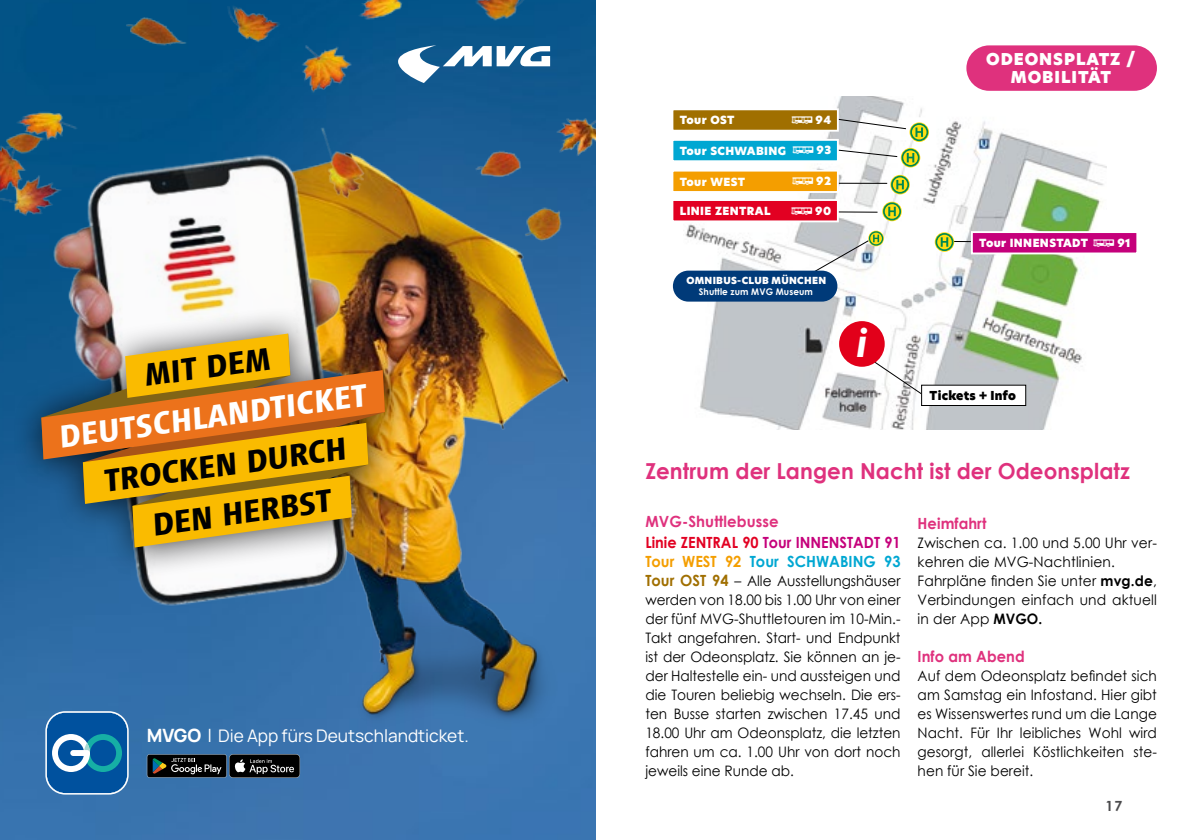
<style>
.page{position:relative;width:1191px;height:840px;background:#fff}
.page>*{position:absolute;margin:0;border:0;box-sizing:border-box;transform-origin:0 0}
.t1{font:italic 700 36.6px "New Hero";color:#fff}
.t2{font:700 32.8px/50px "Vialog LT Pro";color:#000;text-align:center}
.t3{font:700 32.8px "Vialog LT Pro";color:#fff}
.t4{font:700 22px "Century Gothic";letter-spacing:.005em;color:#df317d}
.t5{font:200 17.4px "Manrope";color:#fff}
.t6{font:16px/17.8px "New Hero Super";letter-spacing:.06em;color:#fff;text-align:center}
.t7{font:700 15.4px/21px "Century Gothic";letter-spacing:.005em;color:#df317d}
.t8{font:700 15.4px "Century Gothic";color:#00a7d2;scale:.95 1}
.t9{font:700 15.4px "Century Gothic";letter-spacing:.005em;color:#df317d;scale:.95 1}
.t10{font:14.4px/19px "Century Gothic";letter-spacing:.01em;color:#000;text-align:justify;scale:.95 1}
.t11{font:14.4px/19px "Century Gothic";letter-spacing:.01em;color:#000;scale:.96 1}
.t12{font:700 14px "Century Gothic";color:#4b4b4d}
.t13{font:12.2px "New Hero Super";letter-spacing:.02em;color:#000}
.t14{font:11px "New Hero Super";letter-spacing:.035em;color:#fff}
.t15{font:9.6px "New Hero Super";letter-spacing:.035em;color:#fff}
.t16{font:700 9.2px "Century Gothic";letter-spacing:.01em;color:#fff}
.s1{font-size:18.2px}
.s2{font-family:"Glyphyx One NF";font-size:13.8px}
.s3{color:#e20022}
.s4{color:#c5007b}
.s5{color:#f49e00}
.s6{font-weight:700;font-size:15.4px;color:#a06f00}
.s7{font-weight:700}
</style>
<div class="page">
<img style="left:683px;top:96px;width:423px;height:333px">
<hr style="left:948px;top:241px;width:47px;height:1px;background:#000">
<svg style="left:872px;top:360px;width:59px;height:40px"></svg>
<svg style="left:970px;top:230px;width:167px;height:25px"></svg>
<div style="left:673px;top:270px;width:164px;height:31px;background:#003a79;border-radius:15px"></div>
<svg style="left:868px;top:230px;width:16px;height:16px"></svg>
<svg style="left:809px;top:231px;width:74px;height:44px"></svg>
<svg style="left:934px;top:232px;width:20px;height:20px"></svg>
<svg style="left:935px;top:233px;width:18px;height:18px"></svg>
<div style="left:839px;top:321px;width:45px;height:45px;background:#e2001a;border-radius:50%"></div>
<div style="left:921px;top:385px;width:104px;height:20px;background:#fff"></div>
<svg style="left:673px;top:107px;width:255px;height:116px"></svg>
<div style="left:966px;top:45px;width:191px;height:46px;background:#df317d;border-radius:23px"></div>
<img style="left:0;top:0;width:595px;height:839px">
<img style="left:187px;top:172px;width:408px;height:600px">
<img style="left:4px;top:135px;width:419px;height:515px">
<div style="left:12px;top:305px;width:405px;height:273px;background:#000;opacity:.75"></div>
<svg style="left:41px;top:333px;width:344px;height:214px;background:#c18e2d"></svg>
<img style="left:433px;top:0;width:162px;height:33px">
<img style="left:409px;top:126px;width:144px;height:68px">
<img style="left:516px;top:105px;width:79px;height:67px">
<img style="left:524px;top:186px;width:47px;height:90px">
<img style="left:286px;top:44px;width:126px;height:91px">
<img style="left:314px;top:116px;width:62px;height:99px">
<img style="left:118px;top:7px;width:85px;height:38px">
<img style="left:158px;top:0;width:275px;height:44px">
<img style="left:0;top:83px;width:99px;height:281px">
<svg style="left:398px;top:45px;width:152px;height:38px"></svg>
<svg style="left:45px;top:710px;width:84px;height:84px;background:#2c75ae"></svg>
<svg style="left:147px;top:753px;width:153px;height:24px;background:#292e31"></svg>
<h2 class="t2" style="left:141px;top:351px;width:128px;rotate:-8deg">MIT DEM</h2>
<h2 class="t3" style="left:56px;top:419px;width:312px;rotate:-8deg">DEUTSCHLANDTICKET</h2>
<h2 class="t2" style="left:100px;top:456px;width:246px;rotate:-8deg">TROCKEN DURCH<br>DEN HERBST</h2>
<p class="t5" style="left:147px;top:723px;width:323px"><span class="s1">MVGO |</span> Die App fürs Deutschlandticket.</p>
<p class="t14" style="left:680px;top:112px;width:56px">Tour OST</p>
<p class="t14" style="left:791px;top:112px;width:41px"><span class="s2">)</span> 94</p>
<p class="t14" style="left:680px;top:143px;width:153px">Tour SCHWABING <span class="s2">)</span> 93</p>
<p class="t14" style="left:680px;top:174px;width:67px">Tour WEST</p>
<p class="t14" style="left:792px;top:174px;width:40px"><span class="s2">)</span> 92</p>
<p class="t14" style="left:680px;top:203px;width:92px">LINIE ZENTRAL</p>
<p class="t14" style="left:791px;top:203px;width:41px"><span class="s2">)</span> 90</p>
<p class="t15" style="left:686px;top:274px;width:141px">OMNIBUS-CLUB MÜNCHEN</p>
<p class="t16" style="left:699px;top:285px;width:116px">Shuttle zum MVG Museum</p>
<h1 class="t1" style="left:856px;top:318px;width:12px">i</h1>
<p class="t6" style="left:986px;top:51px;width:151px">ODEONSPLATZ /<br>MOBILITÄT</p>
<p class="t14" style="left:979px;top:235px;width:153px">Tour INNENSTADT <span class="s2">)</span> 91</p>
<p class="t13" style="left:929px;top:386px;width:88px">Tickets + Info</p>
<h3 class="t4" style="left:645px;top:454px;width:486px">Zentrum der Langen Nacht ist der Odeonsplatz</h3>
<p class="t7" style="left:645px;top:509px;width:257px">MVG-Shuttlebusse<br><span class="s3">Linie ZENTRAL 90</span> <span class="s4">Tour INNENSTADT 91</span></p>
<p class="t8" style="left:645px;top:549px;width:270px"><span class="s5">Tour WEST 92</span> Tour SCHWABING 93</p>
<p class="t10" style="left:645px;top:570px;width:270px"><span class="s6">Tour OST 94</span> – Alle Ausstellungshäuser werden von 18.00 bis 1.00 Uhr von einer der fünf MVG-Shuttletouren im 10-Min.- Takt angefahren. Start- und Endpunkt ist der Odeonsplatz. Sie können an je&shy;der Haltestelle ein- und aussteigen und die Touren beliebig wechseln. Die ers&shy;ten Busse starten zwischen 17.45 und 18.00 Uhr am Odeonsplatz, die letzten fahren um ca. 1.00 Uhr von dort noch jeweils eine Runde ab.</p>
<p class="t9" style="left:917px;top:511px;width:74px">Heimfahrt</p>
<p class="t11" style="left:917px;top:532px;width:251px">Zwischen ca. 1.00 und 5.00 Uhr ver&shy;kehren die MVG-Nachtlinien.<br>Fahrpläne finden Sie unter <span class="s7">mvg.de</span>,<br>Verbindungen einfach und aktuell in der App <span class="s7">MVGO.</span></p>
<p class="t9" style="left:917px;top:644px;width:114px">Info am Abend</p>
<p class="t10" style="left:917px;top:665px;width:253px">Auf dem Odeonsplatz befindet sich am Samstag ein Infostand. Hier gibt es Wissenswertes rund um die Lange Nacht. Für Ihr leibliches Wohl wird gesorgt, allerlei Köstlichkeiten ste&shy;hen für Sie bereit.</p>
<p class="t12" style="left:1105px;top:794px;width:18px">17</p>
</div>
